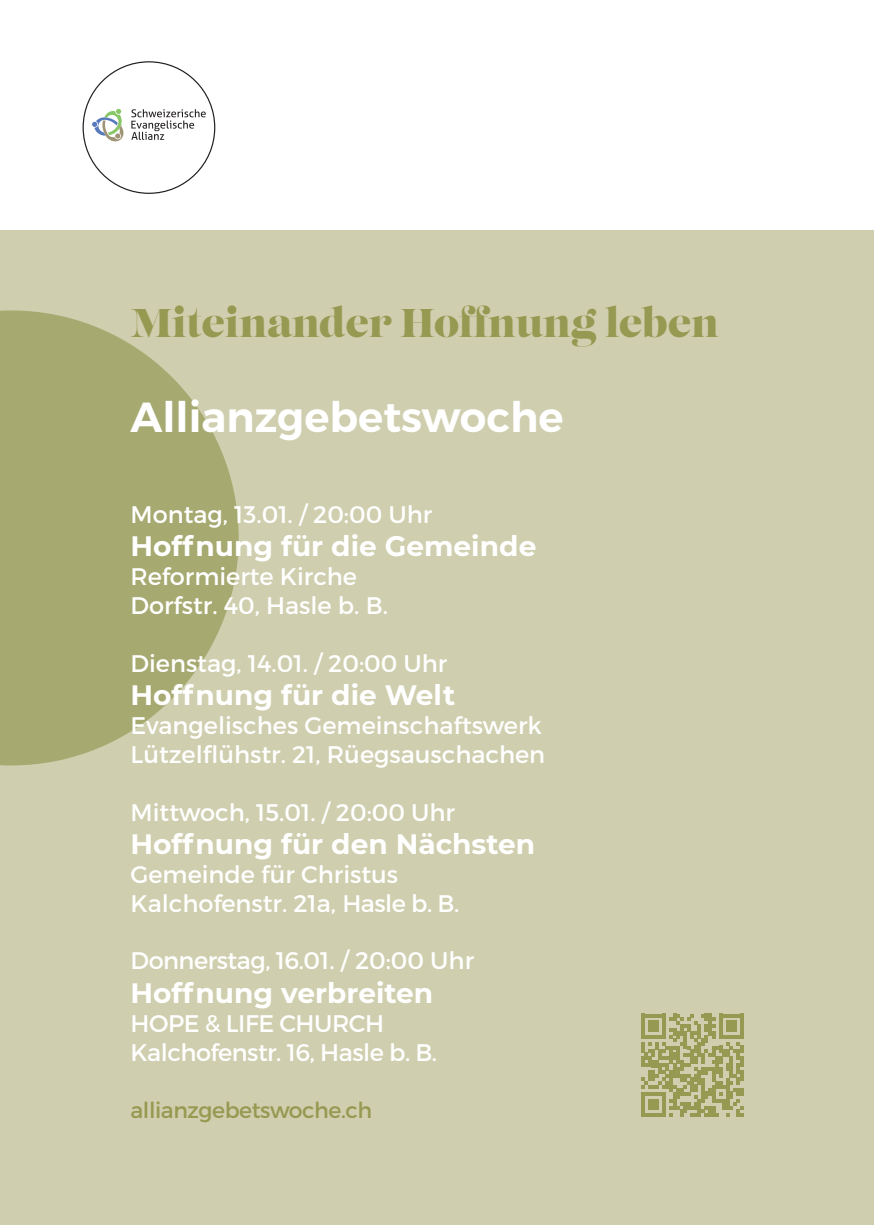
<style>
.page{position:relative;width:874px;height:1225px;background:#fff}
.page>*{position:absolute;margin:0;border:0;box-sizing:border-box;transform-origin:0 0}
.t1{font:600 42px "Montserrat";color:#fff}
.t2{font:40px "Lust";color:#969951}
.t3{font:700 28px "Montserrat";color:#fff}
.t4{font:24px/28.8px "Montserrat";color:#fff}
.t5{font:24px/28.8px "Montserrat";letter-spacing:-.02em;color:#fff}
.t6{font:22px "Montserrat";letter-spacing:-.02em;color:#969951}
</style>
<div class="page">
<div style="left:0;top:230px;width:873px;height:995px;background:#cfceae"></div>
<svg style="left:0;top:310px;width:238px;height:455px;fill:#a6a970"></svg>
<svg style="left:131px;top:109px;width:75px;height:31px"></svg>
<svg style="left:92px;top:109px;width:32px;height:32px"></svg>
<svg style="left:641px;top:1013px;width:102px;height:103px"></svg>
<h2 class="t2" style="left:130px;top:297px;width:590px">Miteinander Hoffnung leben</h2>
<h1 class="t1" style="left:130px;top:391px;width:434px">Allianzgebetswoche</h1>
<p class="t4" style="left:130px;top:500px;width:303px">Montag, 13.01. / 20:00 Uhr</p>
<p class="t3" style="left:130px;top:526px;width:407px">Hoffnung für die Gemeinde</p>
<p class="t4" style="left:130px;top:562px;width:259px">Reformierte Kirche<br>Dorfstr. 40, Hasle b. B.</p>
<p class="t4" style="left:130px;top:648px;width:318px">Dienstag, 14.01. / 20:00 Uhr</p>
<p class="t3" style="left:130px;top:675px;width:326px">Hoffnung für die Welt</p>
<p class="t4" style="left:130px;top:711px;width:416px">Evangelisches Gemeinschaftswerk<br>Lützelflühstr. 21, Rüegsauschachen</p>
<p class="t4" style="left:130px;top:797px;width:326px">Mittwoch, 15.01. / 20:00 Uhr</p>
<p class="t3" style="left:130px;top:824px;width:406px">Hoffnung für den Nächsten</p>
<p class="t4" style="left:130px;top:860px;width:330px">Gemeinde für Christus<br>Kalchofenstr. 21a, Hasle b. B.</p>
<p class="t5" style="left:130px;top:946px;width:345px">Donnerstag, 16.01. / 20:00 Uhr</p>
<p class="t3" style="left:130px;top:973px;width:304px">Hoffnung verbreiten</p>
<p class="t5" style="left:130px;top:1008px;width:308px">HOPE &amp; LIFE CHURCH<br>Kalchofenstr. 16, Hasle b. B.</p>
<p class="t6" style="left:130px;top:1097px;width:243px">allianzgebetswoche.ch</p>
</div>
